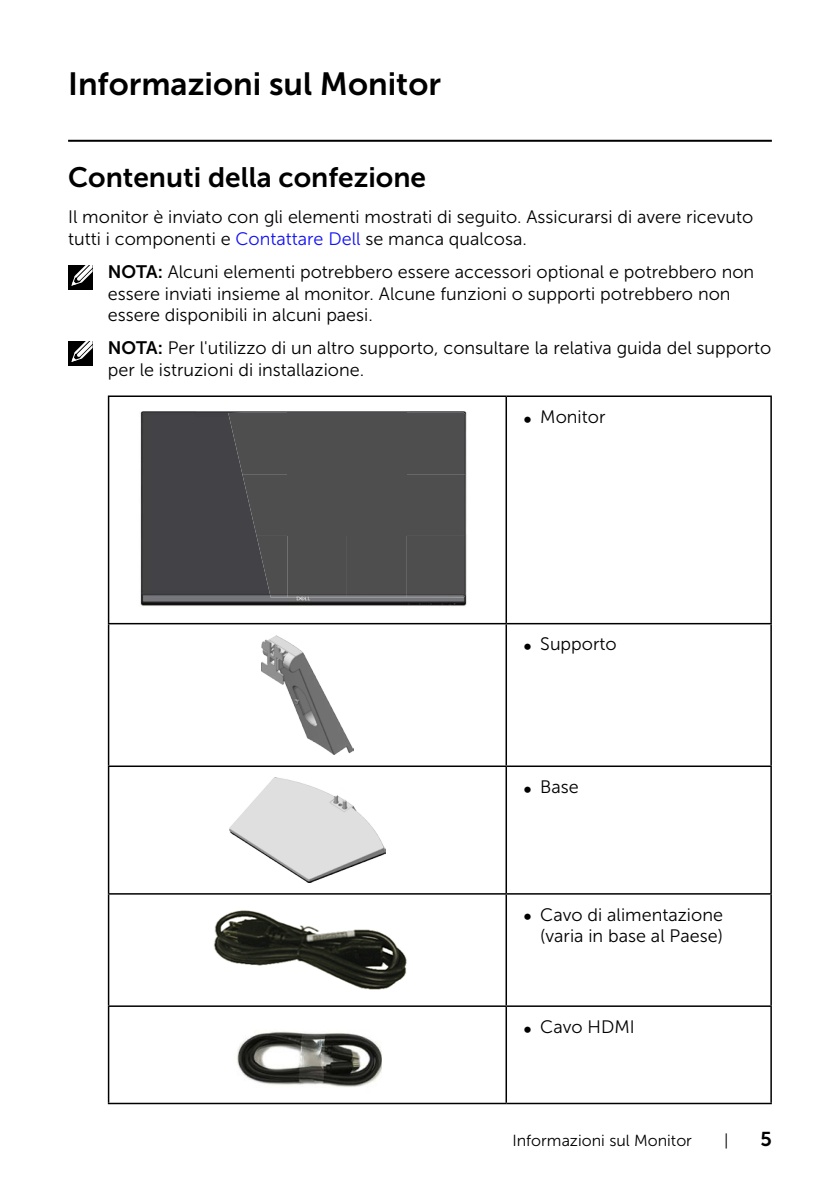
<style>
.page{position:relative;width:840px;height:1191px;background:#fff}
.page>*{position:absolute;margin:0;border:0;box-sizing:border-box;transform-origin:0 0}
.Head_1{font:32px "Museo Sans For Dell 700";color:#000}
.Head_2{font:28px "Museo Sans For Dell 700";color:#000}
.pages{font:20px "Museo Sans For Dell 700";color:#000}
.text{font:18px/21.6px "Museo Sans For Dell 300";color:#000}
.pages-2{font:16px "Museo Sans For Dell 300";color:#000}
.s1{color:#1111f6}
.s2{font-family:"Museo Sans For Dell 700"}
</style>
<div class="page">
<hr style="left:68px;top:140px;width:703px;height:2px;background:#000">
<div style="left:68px;top:265px;width:24px;height:24px;background:#000"></div>
<svg style="left:71px;top:265px;width:22px;height:22px"></svg>
<div style="left:68px;top:341px;width:24px;height:24px;background:#000"></div>
<svg style="left:71px;top:341px;width:22px;height:22px"></svg>
<hr style="left:108px;top:395px;width:398px;height:2px;background:#000">
<hr style="left:108px;top:397px;width:1px;height:226px;background:#000">
<hr style="left:506px;top:395px;width:265px;height:2px;background:#000">
<hr style="left:505px;top:397px;width:1px;height:226px;background:#000">
<hr style="left:770px;top:397px;width:1px;height:226px;background:#000">
<hr style="left:108px;top:624px;width:1px;height:141px;background:#000">
<hr style="left:505px;top:624px;width:1px;height:141px;background:#000">
<hr style="left:770px;top:624px;width:1px;height:141px;background:#000">
<hr style="left:108px;top:767px;width:1px;height:126px;background:#000">
<hr style="left:505px;top:767px;width:1px;height:126px;background:#000">
<hr style="left:770px;top:767px;width:1px;height:126px;background:#000">
<hr style="left:108px;top:894px;width:1px;height:111px;background:#000">
<hr style="left:505px;top:894px;width:1px;height:111px;background:#000">
<hr style="left:770px;top:894px;width:1px;height:111px;background:#000">
<hr style="left:108px;top:623px;width:398px;height:1px;background:#000">
<hr style="left:506px;top:623px;width:265px;height:1px;background:#000">
<hr style="left:108px;top:765px;width:398px;height:2px;background:#000">
<hr style="left:506px;top:765px;width:265px;height:2px;background:#000">
<hr style="left:108px;top:893px;width:398px;height:1px;background:#000">
<hr style="left:506px;top:893px;width:265px;height:1px;background:#000">
<hr style="left:108px;top:1005px;width:398px;height:2px;background:#000">
<hr style="left:108px;top:1007px;width:1px;height:95px;background:#000">
<hr style="left:506px;top:1005px;width:265px;height:2px;background:#000">
<hr style="left:505px;top:1007px;width:1px;height:95px;background:#000">
<hr style="left:770px;top:1007px;width:1px;height:95px;background:#000">
<hr style="left:108px;top:1102px;width:398px;height:2px;background:#000">
<hr style="left:506px;top:1102px;width:265px;height:2px;background:#000">
<img style="left:140px;top:411px;width:327px;height:195px">
<div style="left:228px;top:413px;width:237px;height:61px;background:#4f4e4f"></div>
<div style="left:242px;top:474px;width:223px;height:62px;background:#4f4e4f"></div>
<img style="left:256px;top:536px;width:209px;height:61px">
<img style="left:262px;top:635px;width:91px;height:120px">
<img style="left:229px;top:777px;width:156px;height:105px">
<img style="left:214px;top:910px;width:193px;height:80px">
<img style="left:237px;top:1031px;width:144px;height:56px">
<p class="Head_1" style="left:68px;top:66px;width:374px">Informazioni sul Monitor</p>
<p class="Head_2" style="left:68px;top:162px;width:359px">Contenuti della confezione</p>
<p class="text" style="left:68px;top:207px;width:686px">Il monitor è inviato con gli elementi mostrati di seguito. Assicurarsi di avere ricevuto tutti i componenti e <span class="s1">Contattare Dell</span> se manca qualcosa.</p>
<p class="text" style="left:108px;top:261px;width:647px"><span class="s2">NOTA:</span> Alcuni elementi potrebbero essere accessori optional e potrebbero non essere inviati insieme al monitor. Alcune funzioni o supporti potrebbero non essere disponibili in alcuni paesi.</p>
<p class="text" style="left:108px;top:337px;width:664px"><span class="s2">NOTA:</span> Per l'utilizzo di un altro supporto, consultare la relativa guida del supporto per le istruzioni di installazione.</p>
<p class="text" style="left:523px;top:406px;width:84px">∞ Monitor</p>
<p class="text" style="left:523px;top:633px;width:95px">∞ Supporto</p>
<p class="text" style="left:523px;top:776px;width:57px">∞ Base</p>
<p class="text" style="left:523px;top:903px;width:201px;text-align:right">∞ Cavo di alimentazione (varia in base al Paese)</p>
<p class="text" style="left:523px;top:1016px;width:113px">∞ Cavo HDMI</p>
<p class="pages-2" style="left:512px;top:1131px;width:181px">Informazioni sul Monitor</p>
<p class="pages-2" style="left:723px;top:1131px;width:6px">|</p>
<p class="pages" style="left:760px;top:1127px;width:13px">5</p>
</div>
